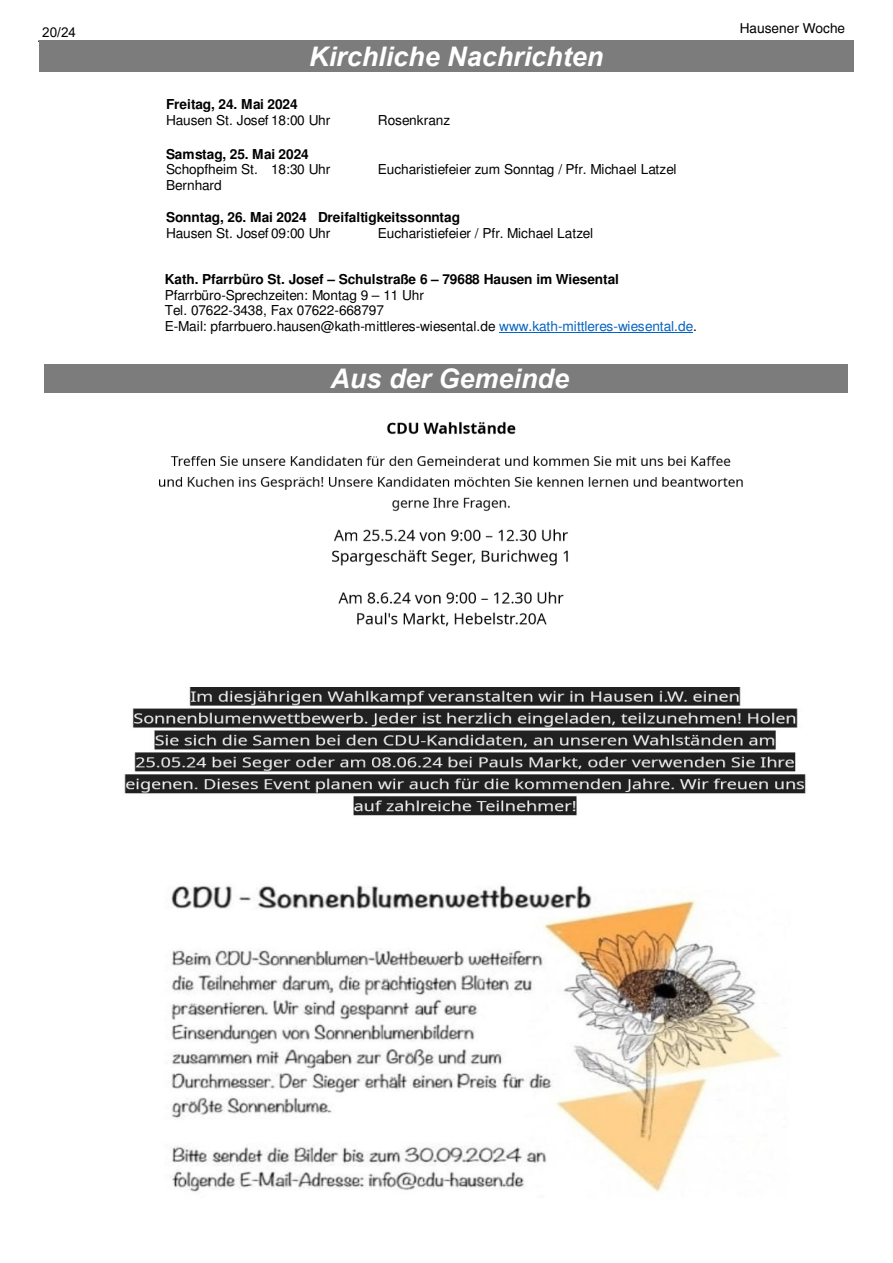
<style>
.page{position:relative;width:893px;height:1263px;background:#fff}
.page>*{position:absolute;margin:0;border:0;box-sizing:border-box;transform-origin:0 0}
.t1{font:italic 700 27px "Arial";color:#fff}
.t2{font:13.65px/15.5px "Helvetica";letter-spacing:-.005em;color:#000}
.t3{font:700 13.65px "Helvetica";letter-spacing:-.005em;color:#000}
.t4{font:13.5px "Arial";color:#000}
.s1{color:#0563c1}
</style>
<div class="page">
<svg style="left:38px;top:40px;width:809px;height:2px"></svg>
<hr style="left:499px;top:332px;width:194px;height:1px;background:#0563c1">
<div style="left:39px;top:41px;width:815px;height:31px;background:#7c7c7c"></div>
<div style="left:44px;top:365px;width:804px;height:28px;background:#7c7c7c"></div>
<img style="left:159px;top:421px;width:584px;height:206px">
<img style="left:124px;top:688px;width:682px;height:504px">
<p class="t4" style="left:42px;top:28px;width:35px">20/24</p>
<p class="t2" style="left:740px;top:22px;width:107px">Hausener Woche</p>
<h1 class="t1" style="left:309px;top:46px;width:296px">Kirchliche Nachrichten</h1>
<p class="t3" style="left:166px;top:99px;width:133px">Freitag, 24. Mai 2024</p>
<p class="t2" style="left:166px;top:112px;width:166px">Hausen St. Josef 18:00 Uhr</p>
<p class="t2" style="left:378px;top:112px;width:74px">Rosenkranz</p>
<p class="t3" style="left:166px;top:149px;width:144px">Samstag, 25. Mai 2024</p>
<p class="t2" style="left:166px;top:162px;width:93px">Schopfheim St.<br>Bernhard</p>
<p class="t2" style="left:271px;top:162px;width:61px">18:30 Uhr</p>
<p class="t2" style="left:378px;top:162px;width:300px">Eucharistiefeier zum Sonntag / Pfr. Michael Latzel</p>
<p class="t3" style="left:166px;top:212px;width:295px">Sonntag, 26. Mai 2024 Dreifaltigkeitssonntag</p>
<p class="t2" style="left:166px;top:226px;width:166px">Hausen St. Josef 09:00 Uhr</p>
<p class="t2" style="left:378px;top:226px;width:217px">Eucharistiefeier / Pfr. Michael Latzel</p>
<p class="t3" style="left:165px;top:274px;width:456px">Kath. Pfarrbüro St. Josef – Schulstraße 6 – 79688 Hausen im Wiesental</p>
<p class="t2" style="left:165px;top:287px;width:533px">Pfarrbüro-Sprechzeiten: Montag 9 – 11 Uhr<br>Tel. 07622-3438, Fax 07622-668797<br>E-Mail: pfarrbuero.hausen@kath-mittleres-wiesental.de <span class="s1">www.kath-mittleres-wiesental.de</span>.</p>
<h1 class="t1" style="left:330px;top:368px;width:240px">Aus der Gemeinde</h1>
</div>
